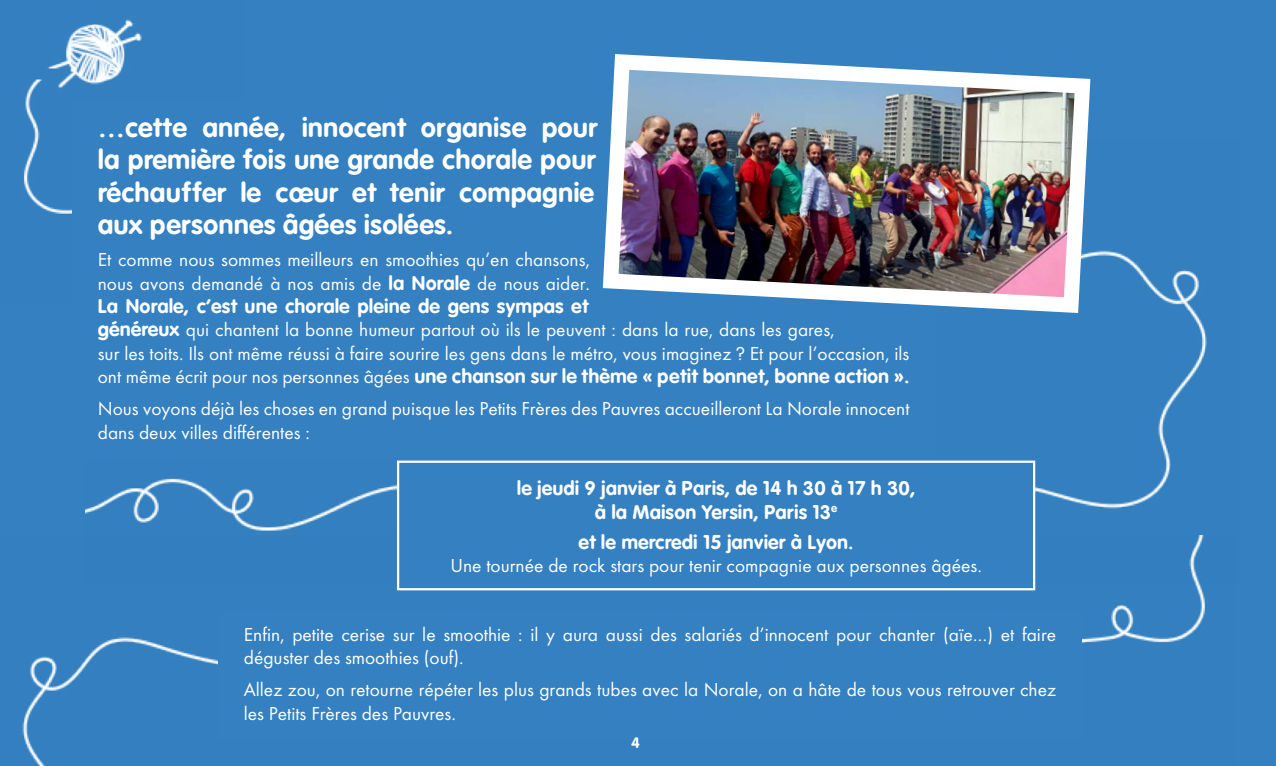
<style>
.page{position:relative;width:1276px;height:766px;background:#fff}
.page>*{position:absolute;margin:0;border:0;box-sizing:border-box;transform-origin:0 0}
.t1{font:700 27px/32.4px "innocentheadline";color:#fff;text-align:justify}
.t2{font:19.5px/23.4px "innocentbook";color:#fff}
.t3{font:700 19.5px/23.4px "innocentheadline";color:#fff;text-align:center}
.t4{font:700 15px "innocentheadline";color:#fff}
.s1{font-family:"innocentheadline";font-weight:700}
.s2{font-family:"innocentbook";font-weight:400}
</style>
<div class="page">
<div style="left:0;top:0;width:1276px;height:765px;background:#3480c0"></div>
<img style="left:85px;top:250px;width:1122px;height:285px">
<img style="left:23px;top:19px;width:119px;height:196px">
<img style="left:22px;top:535px;width:1183px;height:230px">
<div style="left:72px;top:99px;width:863px;height:361px;background:#3480c0"></div>
<div style="left:218px;top:609px;width:863px;height:130px;background:#3480c0"></div>
<img style="left:602px;top:54px;width:496px;height:267px">
<div style="left:397px;top:460px;width:638px;height:130px;background:#3480c0;border:2px solid #fff"></div>
<h1 class="t1" style="left:98px;top:111px;width:501px">…cette année, innocent organise pour la première fois une grande chorale pour réchauffer le cœur et tenir compagnie aux personnes âgées isolées.</h1>
<p class="t2" style="left:98px;top:248px;width:494px">Et comme nous sommes meilleurs en smoothies qu’en chansons, nous avons demandé à nos amis de <span class="s1">la Norale</span> de nous aider.</p>
<p class="t3" style="left:98px;top:294px;width:492px">La Norale, c’est une chorale pleine de gens sympas et</p>
<p class="t2" style="left:98px;top:318px;width:813px"><span class="s1">généreux</span> qui chantent la bonne humeur partout où ils le peuvent : dans la rue, dans les gares,<br>sur les toits. Ils ont même réussi à faire sourire les gens dans le métro, vous imaginez ? Et pour l’occasion, ils</p>
<p class="t3" style="left:98px;top:364px;width:813px"><span class="s2">ont même écrit pour nos personnes âgées</span> une chanson sur le thème « petit bonnet, bonne action ».</p>
<p class="t2" style="left:98px;top:397px;width:813px">Nous voyons déjà les choses en grand puisque les Petits Frères des Pauvres accueilleront La Norale innocent dans deux villes différentes :</p>
<p class="t3" style="left:517px;top:476px;width:400px">le jeudi 9 janvier à Paris, de 14 h 30 à 17 h 30, à la Maison Yersin, Paris 13<sup>e</sup></p>
<p class="t3" style="left:578px;top:529px;width:276px">et le mercredi 15 janvier à Lyon.</p>
<p class="t2" style="left:450px;top:553px;width:533px">Une tournée de rock stars pour tenir compagnie aux personnes âgées.</p>
<p class="t2" style="left:244px;top:622px;width:814px">Enfin, petite cerise sur le smoothie : il y aura aussi des salariés d’innocent pour chanter (aïe…) et faire déguster des smoothies (ouf).</p>
<p class="t2" style="left:244px;top:677px;width:814px">Allez zou, on retourne répéter les plus grands tubes avec la Norale, on a hâte de tous vous retrouver chez les Petits Frères des Pauvres.</p>
<p class="t4" style="left:631px;top:733px;width:10px">4</p>
</div>
